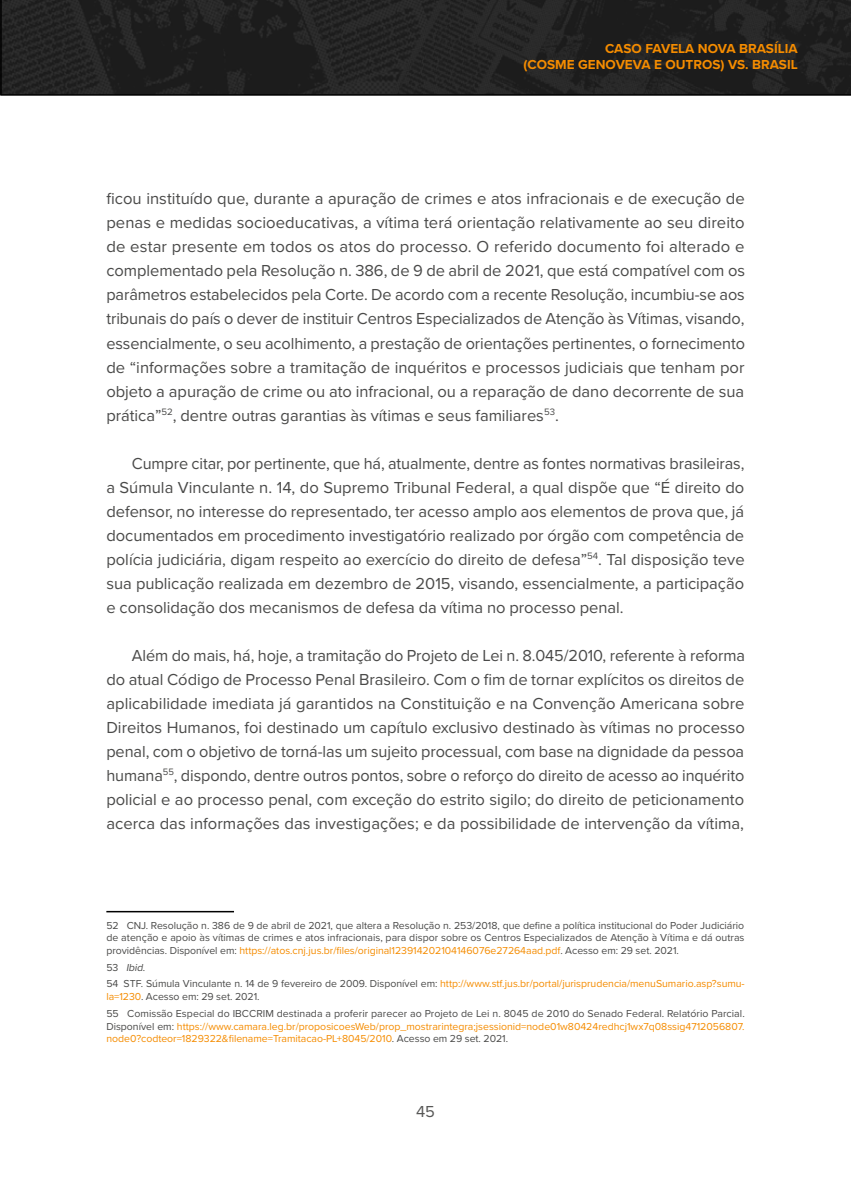
<style>
.page{position:relative;width:851px;height:1191px;background:#fff}
.page>*{position:absolute;margin:0;border:0;box-sizing:border-box;transform-origin:0 0}
.Texto{font:16.5px/24px "Proxima Nova";letter-spacing:-.005em;color:#4a4a49;text-align:justify}
.t1{font:16.5px "Proxima Nova";color:#575756}
.t2{font:700 13.5px/16.2px "Proxima Nova";color:#f58c00;text-align:right}
.Nota_de_rodape{font:10.5px/12.6px "Proxima Nova";color:#4a4a49;text-align:justify}
.Nota_de_rodape-2{font:10.5px/12.6px "Proxima Nova";letter-spacing:-.005em;color:#f58c00;text-align:justify}
.Nota_de_rodape-3{font:italic 10.5px "Proxima Nova";color:#4a4a49}
.s1{color:#f58c00}
.s2{font-style:normal}
.s3{color:#4a4a49}
</style>
<div class="page">
<svg style="left:0;top:0;width:850px;height:96px;background:#212121"></svg>
<hr style="left:106px;top:911px;width:128px;height:1px;background:#000">
<p class="t2" style="left:523px;top:40px;width:276px">CASO FAVELA NOVA BRASÍLIA<br>(COSME GENOVEVA E OUTROS) VS. BRASIL</p>
<p class="Texto" style="left:106px;top:186px;width:640px">ficou instituído que, durante a apuração de crimes e atos infracionais e de execução de penas e medidas socioeducativas, a vítima terá orientação relativamente ao seu direito de estar presente em todos os atos do processo. O referido documento foi alterado e complementado pela Resolução n. 386, de 9 de abril de 2021, que está compatível com os parâmetros estabelecidos pela Corte. De acordo com a recente Resolução, incumbiu-se aos tribunais do país o dever de instituir Centros Especializados de Atenção às Vítimas, visando, essencialmente, o seu acolhimento, a prestação de orientações pertinentes, o fornecimento de “informações sobre a tramitação de inquéritos e processos judiciais que tenham por objeto a apuração de crime ou ato infracional, ou a reparação de dano decorrente de sua prática”<sup>52</sup>, dentre outras garantias às vítimas e seus familiares<sup>53</sup>.</p>
<p class="Texto" style="left:106px;top:450px;width:639px;text-indent:26px">Cumpre citar, por pertinente, que há, atualmente, dentre as fontes normativas brasileiras, a Súmula Vinculante n. 14, do Supremo Tribunal Federal, a qual dispõe que “É direito do defensor, no interesse do representado, ter acesso amplo aos elementos de prova que, já documentados em procedimento investigatório realizado por órgão com competência de polícia judiciária, digam respeito ao exercício do direito de defesa”<sup>54</sup>. Tal disposição teve sua publicação realizada em dezembro de 2015, visando, essencialmente, a participação e consolidação dos mecanismos de defesa da vítima no processo penal.</p>
<p class="Texto" style="left:106px;top:642px;width:640px;text-indent:26px">Além do mais, há, hoje, a tramitação do Projeto de Lei n. 8.045/2010, referente à reforma do atual Código de Processo Penal Brasileiro. Com o fim de tornar explícitos os direitos de aplicabilidade imediata já garantidos na Constituição e na Convenção Americana sobre Direitos Humanos, foi destinado um capítulo exclusivo destinado às vítimas no processo penal, com o objetivo de torná-las um sujeito processual, com base na dignidade da pessoa humana<sup>55</sup>, dispondo, dentre outros pontos, sobre o reforço do direito de acesso ao inquérito policial e ao processo penal, com exceção do estrito sigilo; do direito de peticionamento acerca das informações das investigações; e da possibilidade de intervenção da vítima,</p>
<p class="Nota_de_rodape" style="left:106px;top:918px;width:639px">52 CNJ. Resolução n. 386 de 9 de abril de 2021, que altera a Resolução n. 253/2018, que define a política institucional do Poder Judiciário de atenção e apoio às vítimas de crimes e atos infracionais, para dispor sobre os Centros Especializados de Atenção à Vítima e dá outras providências. Disponível em: <span class="s1">https://atos.cnj.jus.br/files/original123914202104146076e27264aad.pdf</span>. Acesso em: 29 set. 2021.</p>
<p class="Nota_de_rodape-3" style="left:106px;top:959px;width:41px"><span class="s2">5 3</span> Ibid<span class="s2">.</span></p>
<p class="Nota_de_rodape" style="left:106px;top:977px;width:639px">54 STF. Súmula Vinculante n. 14 de 9 fevereiro de 2009. Disponível em: <span class="s1">http://www.stf.jus.br/portal/jurisprudencia/menuSumario.asp?sumu&shy;la=1230</span>. Acesso em: 29 set. 2021.</p>
<p class="Nota_de_rodape-2" style="left:106px;top:1006px;width:639px"><span class="s3">55 Comissão Especial do IBCCRIM destinada a proferir parecer ao Projeto de Lei n. 8045 de 2010 do Senado Federal. Relatório Parcial.<br>Disponível em:</span> https://www.camara.leg.br/proposicoesWeb/prop_mostrarintegra;jsessionid=node01w80424redhcj1wx7q08ssig4712056807. node0?codteor=1829322&amp;filename=Tramitacao-PL+8045/2010<span class="s3">. Acesso em 29 set. 2021.</span></p>
<p class="t1" style="left:416px;top:1098px;width:20px">45</p>
</div>
